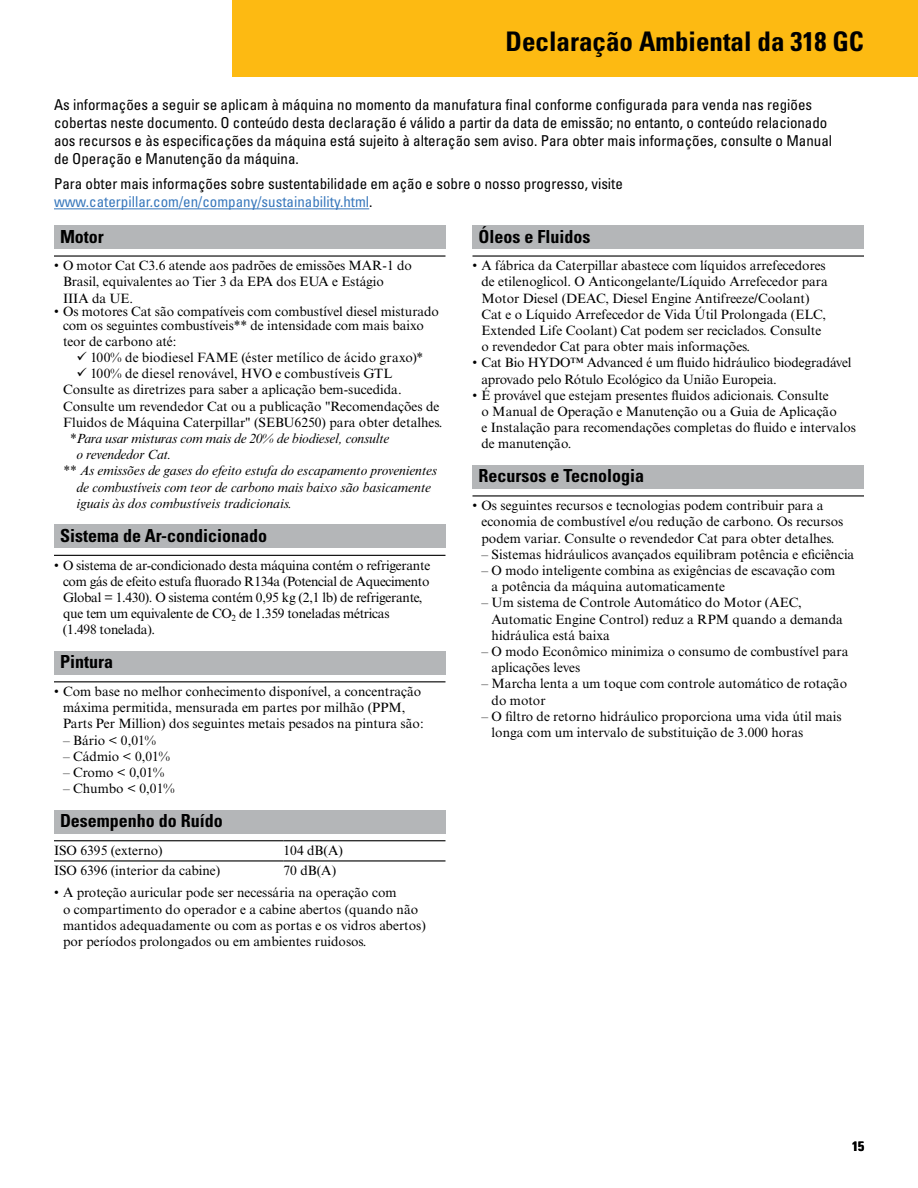
<style>
.page{position:relative;width:918px;height:1188px;background:#fff}
.page>*{position:absolute;margin:0;border:0;box-sizing:border-box;transform-origin:0 0}
.t1{font:700 condensed 27px "Univers LT Std";color:#000}
.t2{font:700 condensed 18px "Univers LT Std";color:#000}
.t3{font:condensed 15px/18px "Univers LT Std";color:#000}
.t4{font:13.5px/16.2px "Times New Roman MT Std";color:#000}
.t5{font:13.5px/16.2px "Times New Roman MT Std";letter-spacing:-.02em;color:#000}
.t6{font:italic 13.5px "Times New Roman MT Std";letter-spacing:-.01em;color:#000}
.t7{font:700 condensed 13.5px "Univers LT Std";color:#000}
.s1{color:#3777bc}
</style>
<div class="page">
<div style="left:232px;top:0;width:686px;height:76px;background:#fdba12"></div>
<div style="left:54px;top:225px;width:392px;height:24px;background:#b4b6b8"></div>
<hr style="left:54px;top:255px;width:392px;height:2px;background:#000">
<div style="left:54px;top:524px;width:392px;height:24px;background:#b4b6b8"></div>
<hr style="left:54px;top:555px;width:392px;height:1px;background:#000">
<div style="left:54px;top:651px;width:392px;height:23px;background:#b4b6b8"></div>
<hr style="left:54px;top:681px;width:392px;height:1px;background:#000">
<div style="left:54px;top:810px;width:392px;height:23px;background:#b4b6b8"></div>
<hr style="left:54px;top:840px;width:230px;height:1px;background:#000">
<hr style="left:284px;top:840px;width:162px;height:1px;background:#000">
<hr style="left:54px;top:860px;width:230px;height:2px;background:#000">
<hr style="left:284px;top:860px;width:162px;height:2px;background:#000">
<div style="left:472px;top:225px;width:392px;height:24px;background:#b4b6b8"></div>
<hr style="left:472px;top:255px;width:392px;height:2px;background:#000">
<div style="left:472px;top:465px;width:392px;height:23px;background:#b4b6b8"></div>
<hr style="left:472px;top:495px;width:392px;height:2px;background:#000">
<hr style="left:54px;top:208px;width:315px;height:1px;background:#3777bc">
<h1 class="t1" style="left:506px;top:25px;width:360px">Declaração Ambiental da 318 GC</h1>
<p class="t3" style="left:54px;top:95px;width:780px">As informações a seguir se aplicam à máquina no momento da manufatura final conforme configurada para venda nas regiões cobertas neste documento. O conteúdo desta declaração é válido a partir da data de emissão; no entanto, o conteúdo relacionado aos recursos e às especificações da máquina está sujeito à alteração sem aviso. Para obter mais informações, consulte o Manual de Operação e Manutenção da máquina.</p>
<p class="t3" style="left:54px;top:175px;width:570px">Para obter mais informações sobre sustentabilidade em ação e sobre o nosso progresso, visite <span class="s1">www.caterpillar.com/en/company/sustainability.html</span>.</p>
<h2 class="t2" style="left:60px;top:225px;width:45px">Motor</h2>
<p class="t4" style="left:63px;top:258px;width:350px;text-indent:-9px">• O motor Cat C3.6 atende aos padrões de emissões MAR-1 do<br>Brasil, equivalentes ao Tier 3 da EPA dos EUA e Estágio<br>IIIA da UE.</p>
<p class="t4" style="left:54px;top:305px;width:386px;line-height:13.5px;text-align:center">• Os motores Cat são compatíveis com combustível diesel misturado com os seguintes combustíveis** de intensidade com mais baixo</p>
<p class="t4" style="left:63px;top:333px;width:115px">teor de carbono até:</p>
<p class="t4" style="left:77px;top:349px;width:348px">✓ 100% de biodiesel FAME (éster metílico de ácido graxo)*</p>
<p class="t4" style="left:63px;top:366px;width:381px;text-indent:14px">✓ 100% de diesel renovável, HVO e combustíveis GTL Consulte as diretrizes para saber a aplicação bem-sucedida.<br>Consulte um revendedor Cat ou a publicação "Recomendações de Fluidos de Máquina Caterpillar" (SEBU6250) para obter detalhes.</p>
<p class="t6" style="left:70px;top:431px;width:321px">*Para usar misturas com mais de 20% de biodiesel, consulte</p>
<p class="t6" style="left:77px;top:447px;width:97px">o revendedor Cat.</p>
<p class="t6" style="left:63px;top:463px;width:376px">** As emissões de gases do efeito estufa do escapamento provenientes</p>
<p class="t6" style="left:77px;top:479px;width:356px">de combustíveis com teor de carbono mais baixo são basicamente</p>
<p class="t6" style="left:77px;top:496px;width:217px">iguais às dos combustíveis tradicionais.</p>
<h2 class="t2" style="left:60px;top:524px;width:209px">Sistema de Ar-condicionado</h2>
<p class="t5" style="left:63px;top:557px;width:369px;text-indent:-9px">• O sistema de ar-condicionado desta máquina contém o refrigerante com gás de efeito estufa fluorado R134a (Potencial de Aquecimento Global = 1.430). O sistema contém 0,95 kg (2,1 lb) de refrigerante, que tem um equivalente de CO<sub>2</sub> de 1.359 toneladas métricas<br>(1.498 tonelada).</p>
<h2 class="t2" style="left:60px;top:651px;width:55px">Pintura</h2>
<p class="t4" style="left:63px;top:683px;width:362px;text-indent:-9px">• Com base no melhor conhecimento disponível, a concentração máxima permitida, mensurada em partes por milhão (PPM,<br>Parts Per Million) dos seguintes metais pesados na pintura são:</p>
<p class="t4" style="left:63px;top:732px;width:94px">– Bário &lt; 0,01%</p>
<p class="t4" style="left:63px;top:748px;width:109px">– Cádmio &lt; 0,01%</p>
<p class="t4" style="left:63px;top:764px;width:103px">– Cromo &lt; 0,01%</p>
<p class="t4" style="left:63px;top:781px;width:113px">– Chumbo &lt; 0,01%</p>
<h2 class="t2" style="left:60px;top:810px;width:164px">Desempenho do Ruído</h2>
<p class="t4" style="left:54px;top:842px;width:110px">ISO 6395 (externo)</p>
<p class="t4" style="left:284px;top:842px;width:61px">104 dB(A)</p>
<p class="t4" style="left:54px;top:862px;width:168px">ISO 6396 (interior da cabine)</p>
<p class="t4" style="left:284px;top:862px;width:54px">70 dB(A)</p>
<p class="t4" style="left:63px;top:885px;width:364px;text-indent:-9px">• A proteção auricular pode ser necessária na operação com<br>o compartimento do operador e a cabine abertos (quando não mantidos adequadamente ou com as portas e os vidros abertos) por períodos prolongados ou em ambientes ruidosos.</p>
<h2 class="t2" style="left:478px;top:225px;width:113px">Óleos e Fluidos</h2>
<p class="t4" style="left:482px;top:258px;width:348px;text-indent:-9px">• A fábrica da Caterpillar abastece com líquidos arrefecedores de etilenoglicol. O Anticongelante/Líquido Arrefecedor para Motor Diesel (DEAC, Diesel Engine Antifreeze/Coolant)<br>Cat e o Líquido Arrefecedor de Vida Útil Prolongada (ELC, Extended Life Coolant) Cat podem ser reciclados. Consulte o revendedor Cat para obter mais informações.</p>
<p class="t4" style="left:482px;top:355px;width:372px;text-indent:-9px">• Cat Bio HYDO™ Advanced é um fluido hidráulico biodegradável aprovado pelo Rótulo Ecológico da União Europeia.</p>
<p class="t4" style="left:482px;top:387px;width:376px;text-indent:-9px">• É provável que estejam presentes fluidos adicionais. Consulte<br>o Manual de Operação e Manutenção ou a Guia de Aplicação<br>e Instalação para recomendações completas do fluido e intervalos de manutenção.</p>
<h2 class="t2" style="left:478px;top:465px;width:167px">Recursos e Tecnologia</h2>
<p class="t4" style="left:482px;top:497px;width:363px;text-indent:-9px">• Os seguintes recursos e tecnologias podem contribuir para a economia de combustível e/ou redução de carbono. Os recursos podem variar. Consulte o revendedor Cat para obter detalhes.</p>
<p class="t4" style="left:482px;top:546px;width:374px">– Sistemas hidráulicos avançados equilibram potência e eficiência</p>
<p class="t4" style="left:492px;top:562px;width:345px;text-indent:-10px">– O modo inteligente combina as exigências de escavação com a potência da máquina automaticamente</p>
<p class="t4" style="left:492px;top:595px;width:353px;text-indent:-10px">– Um sistema de Controle Automático do Motor (AEC,<br>Automatic Engine Control) reduz a RPM quando a demanda hidráulica está baixa</p>
<p class="t4" style="left:492px;top:643px;width:358px;text-indent:-10px">– O modo Econômico minimiza o consumo de combustível para aplicações leves</p>
<p class="t4" style="left:492px;top:676px;width:357px;text-indent:-10px">– Marcha lenta a um toque com controle automático de rotação do motor</p>
<p class="t4" style="left:492px;top:708px;width:352px;text-indent:-10px">– O filtro de retorno hidráulico proporciona uma vida útil mais longa com um intervalo de substituição de 3.000 horas</p>
<p class="t7" style="left:852px;top:1138px;width:13px">15</p>
</div>
